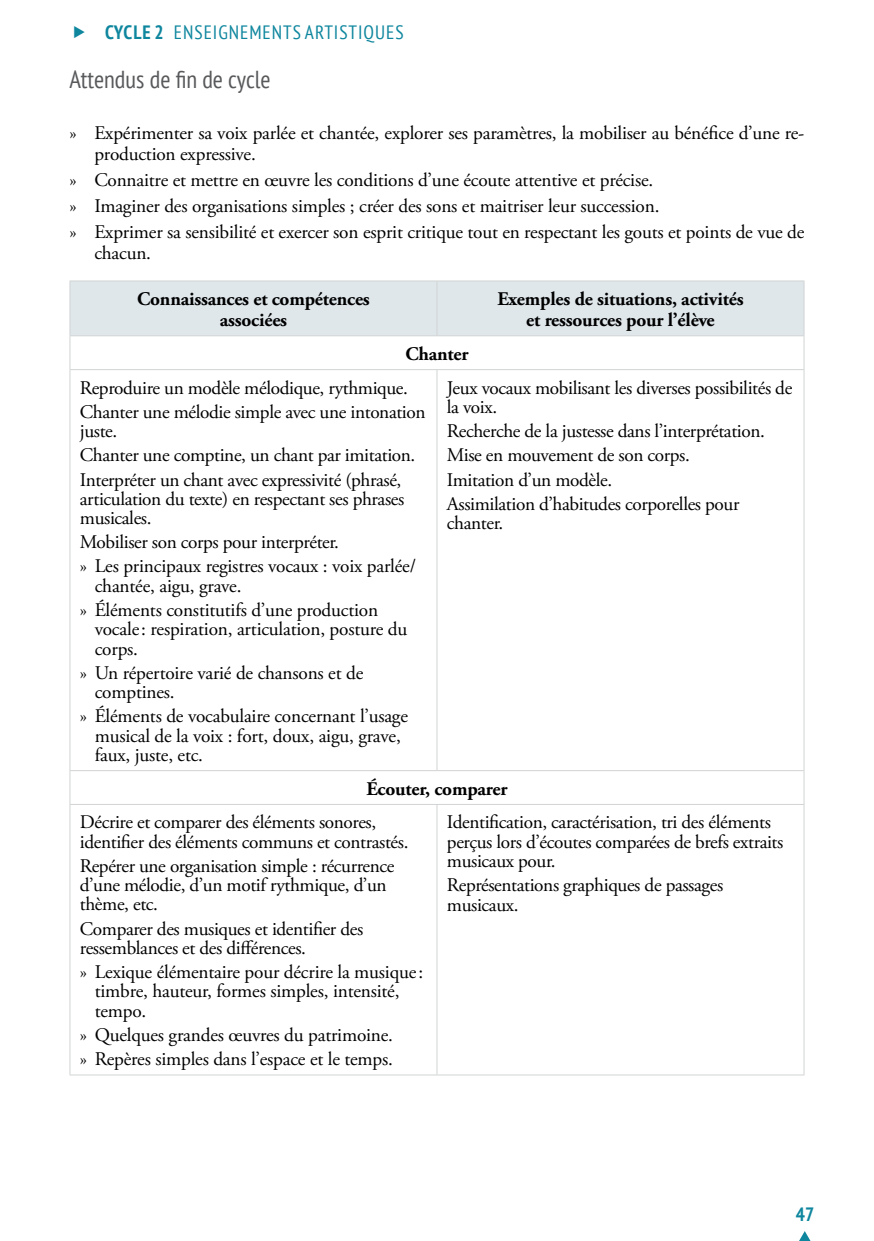
<style>
.page{position:relative;width:874px;height:1241px;background:#fff}
.page>*{position:absolute;margin:0;border:0;box-sizing:border-box;transform-origin:0 0}
.t1{font:condensed 24.5px "PT Sans";color:#58595b}
.t2{font:19.25px/19.2px "Adobe Garamond Pro";letter-spacing:-.02em;color:#000}
.t3{font:700 19.25px/21px "Adobe Garamond Pro";letter-spacing:-.01em;color:#000;text-align:center}
.t4{font:condensed 19.25px "PT Sans";letter-spacing:.05em;color:#0e869e}
.t5{font:700 condensed 19.25px "PT Sans";color:#0e869e}
.s1{font-weight:700}
</style>
<div class="page">
<svg style="left:799px;top:1231px;width:11px;height:9px"></svg>
<div style="left:70px;top:281px;width:733px;height:54px;background:#dfe7eb"></div>
<hr style="left:69px;top:280px;width:368px;height:1px;background:#d1d3d4">
<hr style="left:69px;top:281px;width:1px;height:54px;background:#d1d3d4">
<hr style="left:437px;top:280px;width:367px;height:1px;background:#d1d3d4">
<hr style="left:436px;top:281px;width:1px;height:54px;background:#d1d3d4">
<hr style="left:803px;top:281px;width:1px;height:54px;background:#d1d3d4">
<hr style="left:69px;top:335px;width:368px;height:1px;background:#d1d3d4">
<hr style="left:69px;top:336px;width:1px;height:33px;background:#d1d3d4">
<hr style="left:437px;top:335px;width:367px;height:1px;background:#d1d3d4">
<hr style="left:803px;top:336px;width:1px;height:33px;background:#d1d3d4">
<hr style="left:69px;top:369px;width:368px;height:1px;background:#d1d3d4">
<hr style="left:69px;top:370px;width:1px;height:400px;background:#d1d3d4">
<hr style="left:437px;top:369px;width:367px;height:1px;background:#d1d3d4">
<hr style="left:436px;top:370px;width:1px;height:400px;background:#d1d3d4">
<hr style="left:803px;top:370px;width:1px;height:400px;background:#d1d3d4">
<hr style="left:69px;top:770px;width:368px;height:1px;background:#d1d3d4">
<hr style="left:69px;top:771px;width:1px;height:32px;background:#d1d3d4">
<hr style="left:437px;top:770px;width:367px;height:1px;background:#d1d3d4">
<hr style="left:803px;top:771px;width:1px;height:32px;background:#d1d3d4">
<hr style="left:69px;top:803px;width:368px;height:1px;background:#d1d3d4">
<hr style="left:69px;top:804px;width:1px;height:270px;background:#d1d3d4">
<hr style="left:437px;top:803px;width:367px;height:1px;background:#d1d3d4">
<hr style="left:436px;top:804px;width:1px;height:270px;background:#d1d3d4">
<hr style="left:803px;top:804px;width:1px;height:270px;background:#d1d3d4">
<hr style="left:69px;top:1074px;width:368px;height:1px;background:#d1d3d4">
<hr style="left:437px;top:1074px;width:367px;height:1px;background:#d1d3d4">
<p class="t4" style="left:105px;top:20px;width:80px"><span class="s1">Cycle 2</span> ENSEIGNEMEN</p>
<p class="t4" style="left:283px;top:20px;width:85px">TS ARTISTIQUES</p>
<p class="t1" style="left:69px;top:63px;width:202px">Attendus de fin de cycle</p>
<p class="t2" style="left:94px;top:123px;width:711px;line-height:21px;text-indent:-25px">» Expérimenter sa voix parlée et chantée, explorer ses paramètres, la mobiliser au bénéfice d’une re&shy;production expressive.</p>
<p class="t2" style="left:69px;top:167px;width:736px;line-height:25.9px">» Connaitre et mettre en œuvre les conditions d’une écoute attentive et précise.<br>» Imaginer des organisations simples ; créer des sons et maitriser leur succession.<br>» Exprimer sa sensibilité et exercer son esprit critique tout en respectant les gouts et points de vue de</p>
<p class="t2" style="left:94px;top:243px;width:56px">chacun.</p>
<p class="t3" style="left:137px;top:288px;width:234px">Connaissances et compétences associées</p>
<p class="t3" style="left:497px;top:288px;width:247px">Exemples de situations, activités et ressources pour l’élève</p>
<p class="t3" style="left:405px;top:343px;width:65px">Chanter</p>
<p class="t2" style="left:80px;top:376px;width:347px;line-height:24.2px">Reproduire un modèle mélodique, rythmique.<br>Chanter une mélodie simple avec une intonation</p>
<p class="t2" style="left:80px;top:419px;width:334px;line-height:24.2px">juste.<br>Chanter une comptine, un chant par imitation.<br>Interpréter un chant avec expressivité (phrasé,</p>
<p class="t2" style="left:80px;top:489px;width:326px">articulation du texte) en respectant ses phrases musicales.</p>
<p class="t2" style="left:80px;top:530px;width:337px;line-height:24.2px">Mobiliser son corps pour interpréter.<br>» Les principaux registres vocaux : voix parlée/</p>
<p class="t2" style="left:80px;top:574px;width:299px;line-height:24.2px;text-indent:15px">chantée, aigu, grave.<br>» Éléments constitutifs d’une production</p>
<p class="t2" style="left:95px;top:620px;width:314px">vocale: respiration, articulation, posture du corps.</p>
<p class="t2" style="left:95px;top:663px;width:270px;text-indent:-15px">» Un répertoire varié de chansons et de comptines.</p>
<p class="t2" style="left:95px;top:707px;width:314px;text-indent:-15px">» Éléments de vocabulaire concernant l’usage musical de la voix : fort, doux, aigu, grave, faux, juste, etc.</p>
<p class="t2" style="left:446px;top:378px;width:347px">Jeux vocaux mobilisant les diverses possibilités de la voix.</p>
<p class="t2" style="left:446px;top:419px;width:317px;line-height:24.2px">Recherche de la justesse dans l’interprétation.<br>Mise en mouvement de son corps.<br>Imitation d’un modèle.<br>Assimilation d’habitudes corporelles pour</p>
<p class="t2" style="left:446px;top:514px;width:55px">chanter.</p>
<p class="t3" style="left:366px;top:778px;width:142px">Écouter, comparer</p>
<p class="t2" style="left:80px;top:813px;width:327px">Décrire et comparer des éléments sonores, identifier des éléments communs et contrastés.</p>
<p class="t2" style="left:80px;top:856px;width:316px">Repérer une organisation simple : récurrence d’une mélodie, d’un motif rythmique, d’un thème, etc.</p>
<p class="t2" style="left:80px;top:919px;width:285px">Comparer des musiques et identifier des ressemblances et des différences.</p>
<p class="t2" style="left:95px;top:962px;width:330px;text-indent:-15px">» Lexique élémentaire pour décrire la musique: timbre, hauteur, formes simples, intensité, tempo.</p>
<p class="t2" style="left:80px;top:1023px;width:312px;line-height:24.2px">» Quelques grandes œuvres du patrimoine. » Repères simples dans l’espace et le temps.</p>
<p class="t2" style="left:446px;top:813px;width:338px">Identification, caractérisation, tri des éléments perçus lors d’écoutes comparées de brefs extraits musicaux pour.</p>
<p class="t2" style="left:446px;top:876px;width:277px">Représentations graphiques de passages musicaux.</p>
<p class="t5" style="left:795px;top:1201px;width:20px">47</p>
</div>
